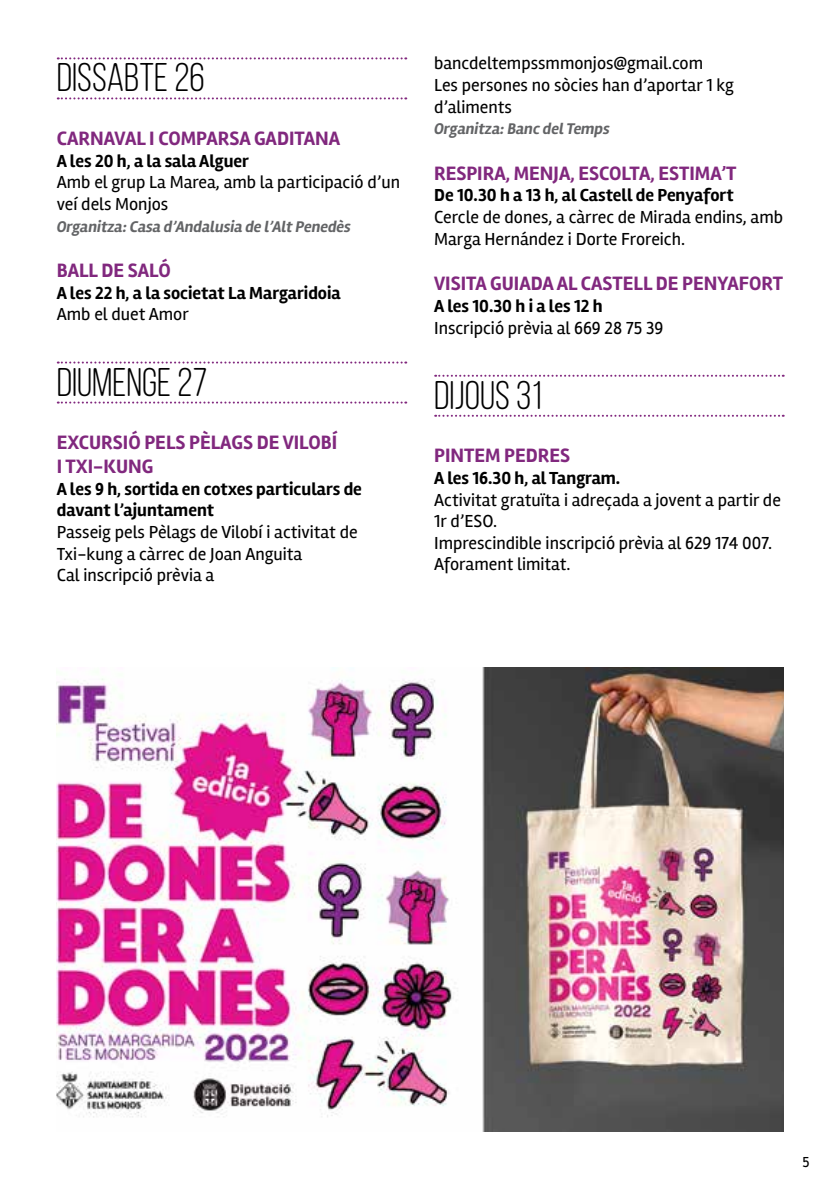
<style>
.page{position:relative;width:840px;height:1191px;background:#fff}
.page>*{position:absolute;margin:0;border:0;box-sizing:border-box;transform-origin:0 0}
.t1{font:40px "Clutch Sans";color:#000}
.t2{font:700 20px/24px "Rambla";color:#81287e}
.t3{font:18px/21.6px "Rambla";color:#000}
.t4{font:700 18px/21.6px "Rambla";color:#000}
.t5{font:italic 700 16px "Rambla";color:#636466}
.t6{font:15px "Rambla";color:#000}
</style>
<div class="page">
<svg style="left:58px;top:57px;width:348px;height:2px"></svg>
<svg style="left:58px;top:97px;width:348px;height:2px"></svg>
<svg style="left:58px;top:361px;width:348px;height:2px"></svg>
<svg style="left:58px;top:401px;width:348px;height:2px"></svg>
<svg style="left:435px;top:375px;width:348px;height:2px"></svg>
<svg style="left:435px;top:415px;width:348px;height:2px"></svg>
<img style="left:57px;top:667px;width:725px;height:464px">
<h1 class="t1" style="left:57px;top:56px;width:149px">DISSABTE 26</h1>
<p class="t2" style="left:57px;top:127px;width:285px">CARNAVAL I COMPARSA GADITANA</p>
<p class="t4" style="left:57px;top:150px;width:194px">A les 20 h, a la sala Alguer</p>
<p class="t3" style="left:57px;top:171px;width:344px">Amb el grup La Marea, amb la participació d’un veí dels Monjos</p>
<p class="t5" style="left:57px;top:217px;width:295px">Organitza: Casa d’Andalusia de l’Alt Penedès</p>
<p class="t2" style="left:57px;top:259px;width:115px">BALL DE SALÓ</p>
<p class="t4" style="left:57px;top:282px;width:285px">A les 22 h, a la societat La Margaridoia</p>
<p class="t3" style="left:57px;top:303px;width:134px">Amb el duet Amor</p>
<h1 class="t1" style="left:57px;top:360px;width:152px">DIUMENGE 27</h1>
<p class="t2" style="left:57px;top:431px;width:282px">EXCURSIÓ PELS PÈLAGS DE VILOBÍ<br>I TXI-KUNG</p>
<p class="t4" style="left:57px;top:478px;width:306px">A les 9 h, sortida en cotxes particulars de davant l’ajuntament</p>
<p class="t3" style="left:57px;top:521px;width:302px">Passeig pels Pèlags de Vilobí i activitat de<br>Txi-kung a càrrec de Joan Anguita<br>Cal inscripció prèvia a</p>
<p class="t3" style="left:434px;top:53px;width:301px">bancdeltempssmmonjos@gmail.com<br>Les persones no sòcies han d’aportar 1 kg d’aliments</p>
<p class="t5" style="left:434px;top:119px;width:177px">Organitza: Banc del Temps</p>
<p class="t2" style="left:434px;top:162px;width:304px">RESPIRA, MENJA, ESCOLTA, ESTIMA’T</p>
<p class="t4" style="left:434px;top:185px;width:301px">De 10.30 h a 13 h, al Castell de Penyafort</p>
<p class="t3" style="left:434px;top:206px;width:350px">Cercle de dones, a càrrec de Mirada endins, amb<br>Marga Hernández i Dorte Froreich.</p>
<p class="t2" style="left:434px;top:272px;width:350px">VISITA GUIADA AL CASTELL DE PENYAFORT</p>
<p class="t4" style="left:434px;top:295px;width:170px">A les 10.30 h i a les 12 h</p>
<p class="t3" style="left:434px;top:317px;width:230px">Inscripció prèvia al 669 28 75 39</p>
<h1 class="t1" style="left:434px;top:373px;width:110px">DIJOUS 31</h1>
<p class="t2" style="left:434px;top:444px;width:137px">PINTEM PEDRES</p>
<p class="t4" style="left:434px;top:467px;width:187px">A les 16.30 h, al Tangram.</p>
<p class="t3" style="left:434px;top:489px;width:348px">Activitat gratuïta i adreçada a jovent a partir de<br>1r d’ESO.<br>Imprescindible inscripció prèvia al 629 174 007.<br>Aforament limitat.</p>
<p class="t6" style="left:802px;top:1153px;width:9px">5</p>
</div>
